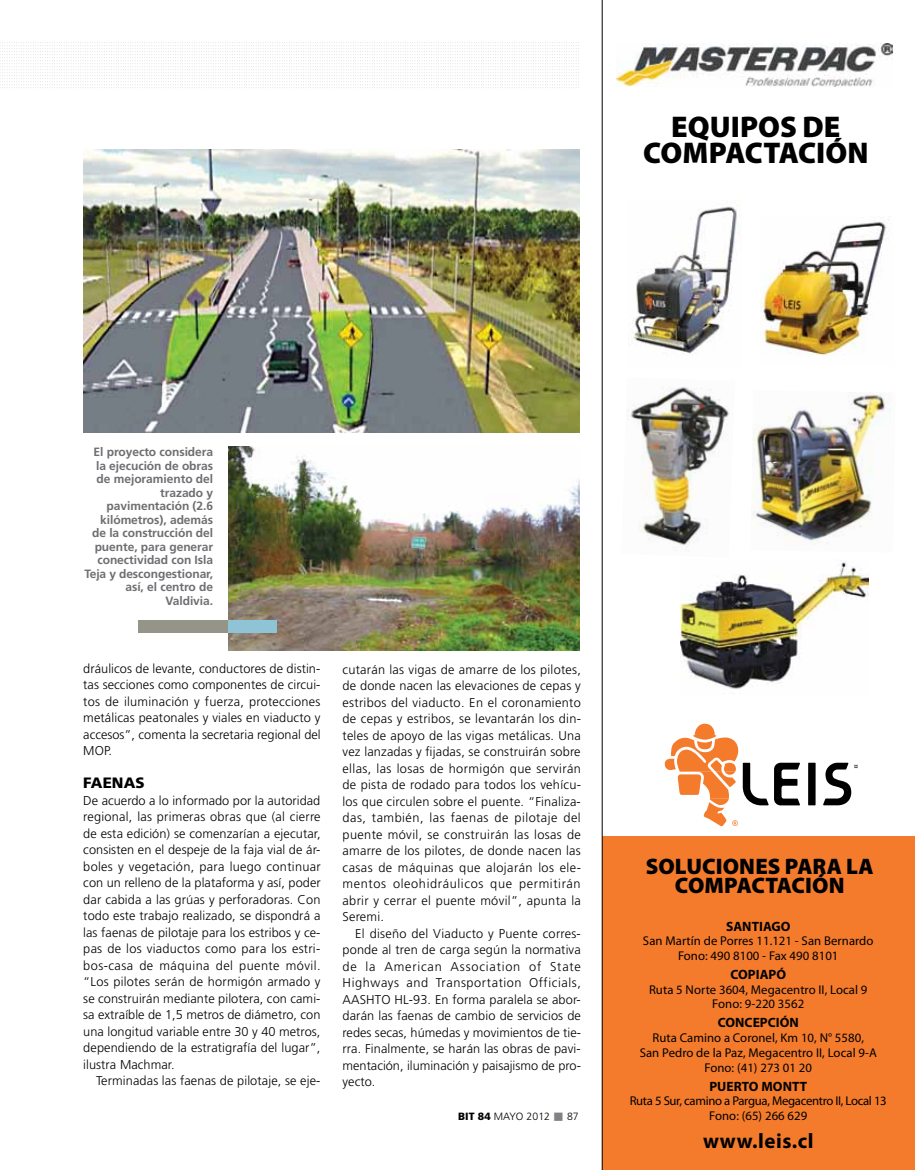
<style>
.page{position:relative;width:915px;height:1170px;background:#fff}
.page>*{position:absolute;margin:0;border:0;box-sizing:border-box;transform-origin:0 0}
.t1{font:900 30px "Myriad Pro";color:#000}
.t2{font:900 22.5px/19.5px "Myriad Pro";color:#000;text-align:center}
.t3{font:700 21px "Myriad Pro";letter-spacing:.025em;color:#000}
.t4{font:900 15px "Frutiger";color:#000}
.t5{font:700 13.5px "Myriad Pro";letter-spacing:.005em;color:#000}
.t6{font:300 12.75px/16.5px "Frutiger";letter-spacing:.01em;color:#000;text-align:justify}
.t7{font:12.75px/14.7px "Myriad Pro";letter-spacing:.005em;color:#000;text-align:center}
.t8{font:12.75px/15px "Myriad Pro";letter-spacing:-.025em;color:#000;text-align:center}
.t9{font:700 12px/13.5px "Frutiger";letter-spacing:-.005em;color:#6d6e71;text-align:right}
.t10{font:300 10.5px "Frutiger";letter-spacing:.005em;color:#000}
.t11{font:7.65px "Myriad Pro";color:#000}
.s1{font-weight:900}
.s2{color:#808285}
</style>
<div class="page">
<svg style="left:0;top:42px;width:579px;height:46px"></svg>
<img style="left:84px;top:149px;width:495px;height:283px">
<img style="left:228px;top:446px;width:351px;height:204px">
<div style="left:138px;top:620px;width:138px;height:13px;background:#949488"></div>
<div style="left:228px;top:620px;width:48px;height:13px;background:#8fc3d6"></div>
<svg style="left:602px;top:0;width:291px;height:144px"></svg>
<svg style="left:808px;top:762px;width:7px;height:43px"></svg>
<svg style="left:823px;top:762px;width:28px;height:43px"></svg>
<svg style="left:664px;top:723px;width:135px;height:103px"></svg>
<div style="left:602px;top:836px;width:312px;height:333px;background:#f47b2b"></div>
<img style="left:630px;top:387px;width:99px;height:159px">
<img style="left:760px;top:221px;width:127px;height:135px">
<img style="left:632px;top:206px;width:105px;height:149px">
<img style="left:751px;top:392px;width:140px;height:152px">
<img style="left:680px;top:562px;width:187px;height:127px">
<img style="left:616px;top:44px;width:276px;height:42px">
<hr style="left:601px;top:0;width:1px;height:1169px;background:#000">
<h1 class="t1" style="left:671px;top:110px;width:57px">EQUIPO</h1>
<h1 class="t1" style="left:779px;top:110px;width:59px">S DE</h1>
<h1 class="t1" style="left:642px;top:136px;width:20px">COMPACTACIÓN</h1>
<p class="t9" style="left:84px;top:445px;width:130px">El proyecto considera la ejecución de obras de mejoramiento del trazado y pavimentación (2.6 kilómetros), además de la construcción del puente, para generar conectividad con Isla<br>Teja y descongestionar, así, el centro de<br>Valdivia.</p>
<p class="t6" style="left:83px;top:660px;width:239px">dráulicos de levante, conductores de distin&shy;tas secciones como componentes de circui&shy;tos de iluminación y fuerza, protecciones metálicas peatonales y viales en viaducto y accesos”, comenta la secretaria regional del MO P.</p>
<p class="t4" style="left:83px;top:773px;width:20px">FAENA</p>
<p class="t4" style="left:135px;top:773px;width:11px">S</p>
<p class="t6" style="left:83px;top:792px;width:239px">De acuerdo a lo informado por la autoridad regional, las primeras obras que (al cierre de esta edición) se comenzarían a ejecutar, consisten en el despeje de la faja vial de ár&shy;boles y vegetación, para luego continuar con un relleno de la plataforma y así, poder dar cabida a las grúas y perforadoras. Con todo este trabajo realizado, se dispondrá a las faenas de pilotaje para los estribos y ce&shy;pas de los viaductos como para los estri&shy;bos-casa de máquina del puente móvil. “Los pilotes serán de hormigón armado y se construirán mediante pilotera, con cami&shy;sa extraíble de 1,5 metros de diámetro, con una longitud variable entre 30 y 40 metros, dependiendo de la estratigrafía del lugar”, ilustra Machmar.</p>
<p class="t6" style="left:96px;top:1072px;width:226px">Terminadas las faenas de pilotaje, se eje-</p>
<p class="t6" style="left:342px;top:661px;width:240px">cutarán las vigas de amarre de los pilotes, de donde nacen las elevaciones de cepas y estribos del viaducto. En el coronamiento de cepas y estribos, se levantarán los din&shy;teles de apoyo de las vigas metálicas. Una vez lanzadas y fijadas, se construirán sobre ellas, las losas de hormigón que servirán de pista de rodado para todos los vehícu&shy;los que circulen sobre el puente. “Finaliza&shy;das, también, las faenas de pilotaje del puente móvil, se construirán las losas de amarre de los pilotes, de donde nacen las casas de máquinas que alojarán los ele&shy;mentos oleohidráulicos que permitirán abrir y cerrar el puente móvil”, apunta la Seremi.</p>
<p class="t6" style="left:342px;top:925px;width:240px;text-indent:13px">El diseño del Viaducto y Puente corres&shy;ponde al tren de carga según la normativa de la American Association of State Highways and Transportation Officials, AASHTO HL-93. En forma paralela se abor&shy;darán las faenas de cambio de servicios de redes secas, húmedas y movimientos de tie&shy;rra. Finalmente, se harán las obras de pavi&shy;mentación, iluminación y paisajismo de pro&shy;yecto.</p>
<p class="t10" style="left:458px;top:1110px;width:122px"><span class="s1">BIT 84</span> mayo 2012 <span class="s2">■</span> 87</p>
<p class="t11" style="left:853px;top:761px;width:5px">¤</p>
<h2 class="t2" style="left:645px;top:856px;width:229px">Soluciones para la compactación</h2>
<p class="t5" style="left:725px;top:917px;width:66px">SANTIAGO</p>
<p class="t7" style="left:642px;top:933px;width:232px">San Martín de Porres 11.121 - San Bernardo<br>Fono: 490 8100 - Fax 490 8101</p>
<p class="t5" style="left:730px;top:965px;width:57px">COPIAPÓ</p>
<p class="t7" style="left:648px;top:981px;width:220px">Ruta 5 Norte 3604, Megacentro II, Local 9<br>Fono: 9-220 3562</p>
<p class="t5" style="left:717px;top:1013px;width:83px">CONCEPCIÓN</p>
<p class="t7" style="left:639px;top:1030px;width:238px">Ruta Camino a Coronel, Km 10, N° 5580,<br>San Pedro de la Paz, Megacentro II, Local 9-A<br>Fono: (41) 273 01 20</p>
<p class="t5" style="left:709px;top:1077px;width:99px">PUERTO MONTT</p>
<p class="t8" style="left:629px;top:1093px;width:258px">Ruta 5 Sur, camino a Pargua, Megacentro II, Local 13<br>Fono: (65) 266 629</p>
<h3 class="t3" style="left:702px;top:1127px;width:112px">www.leis.cl</h3>
</div>
